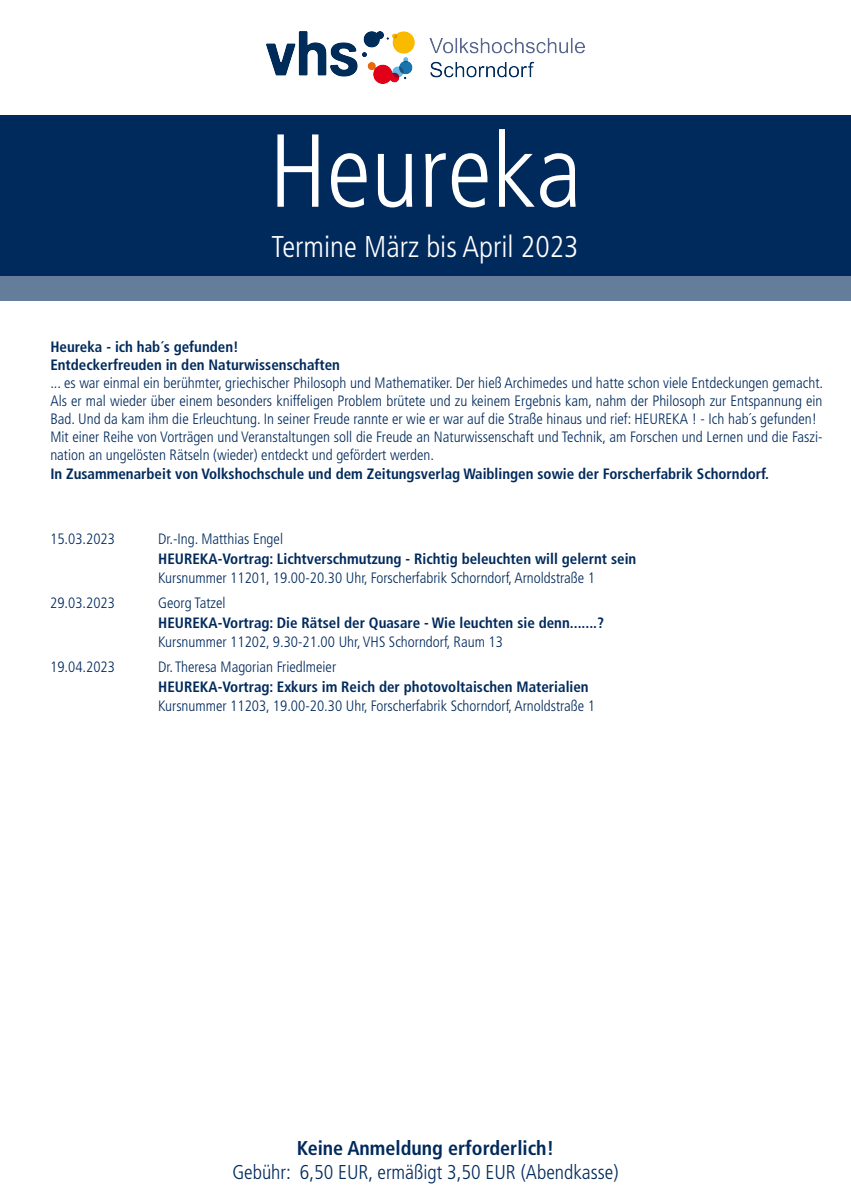
<style>
.page{position:relative;width:851px;height:1200px;background:#fff}
.page>*{position:absolute;margin:0;border:0;box-sizing:border-box;transform-origin:0 0}
.t1{font:300 condensed 103.5px "Frutiger LT Std";color:#fff}
.t2{font:300 condensed 30px "Frutiger LT Std";color:#fff}
.t3{font:300 condensed 20px/24px "Frutiger LT Std";color:#002a5c;text-align:center}
.t4{font:300 condensed 15px/18px "Frutiger LT Std";color:#002a5c;text-align:justify}
.t5{font:700 condensed 15px "Frutiger LT Std";color:#002a5c}
.s1{font-weight:700}
</style>
<div class="page">
<div style="left:0;top:115px;width:850px;height:161px;background:#002a5c"></div>
<img style="left:267px;top:31px;width:317px;height:53px">
<div style="left:0;top:276px;width:850px;height:24px;background:#647d9b"></div>
<p class="t1" style="left:269px;top:112px;width:314px">Heureka</p>
<p class="t2" style="left:271px;top:229px;width:309px">Termine März bis April 2023</p>
<p class="t5" style="left:50px;top:337px;width:190px">Heureka - ich hab´s gefunden!</p>
<p class="t5" style="left:50px;top:355px;width:291px">Entdeckerfreuden in den Naturwissenschaften</p>
<p class="t4" style="left:50px;top:373px;width:774px">... es war einmal ein berühmter, griechischer Philosoph und Mathematiker. Der hieß Archimedes und hatte schon viele Entdeckungen gemacht.<br>Als er mal wieder über einem besonders kniffeligen Problem brütete und zu keinem Ergebnis kam, nahm der Philosoph zur Entspannung ein Bad. Und da kam ihm die Erleuchtung. In seiner Freude rannte er wie er war auf die Straße hinaus und rief: HEUREKA ! - Ich hab´s gefunden!</p>
<p class="t4" style="left:50px;top:427px;width:773px">Mit einer Reihe von Vorträgen und Veranstaltungen soll die Freude an Naturwissenschaft und Technik, am Forschen und Lernen und die Faszi&shy;nation an ungelösten Rätseln (wieder) entdeckt und gefördert werden.</p>
<p class="t5" style="left:50px;top:465px;width:720px">In Zusammenarbeit von Volkshochschule und dem Zeitungsverlag Waiblingen sowie der Forscherfabrik Schorndorf.</p>
<p class="t4" style="left:50px;top:530px;width:66px">15.03.2023</p>
<p class="t4" style="left:158px;top:530px;width:126px">Dr.-Ing. Matthias Engel</p>
<p class="t5" style="left:158px;top:549px;width:479px">HEUREKA-Vortrag: Lichtverschmutzung - Richtig beleuchten will gelernt sein</p>
<p class="t4" style="left:158px;top:569px;width:438px">Kursnummer 11201, 19.00-20.30 Uhr, Forscherfabrik Schorndorf, Arnoldstraße 1</p>
<p class="t4" style="left:50px;top:594px;width:66px">29.03.2023</p>
<p class="t4" style="left:158px;top:594px;width:69px">Georg Tatzel</p>
<p class="t5" style="left:158px;top:613px;width:447px">HEUREKA-Vortrag: Die Rätsel der Quasare - Wie leuchten sie denn.......?</p>
<p class="t4" style="left:158px;top:633px;width:346px">Kursnummer 11202, 9.30-21.00 Uhr, VHS Schorndorf, Raum 13</p>
<p class="t4" style="left:50px;top:658px;width:66px">19.04.2023</p>
<p class="t4" style="left:158px;top:658px;width:179px">Dr. Theresa Magorian Friedlmeier</p>
<p class="t5" style="left:158px;top:677px;width:432px">HEUREKA-Vortrag: Exkurs im Reich der photovoltaischen Materialien</p>
<p class="t4" style="left:158px;top:696px;width:438px">Kursnummer 11203, 19.00-20.30 Uhr, Forscherfabrik Schorndorf, Arnoldstraße 1</p>
<p class="t3" style="left:232px;top:1135px;width:387px"><span class="s1">Keine Anmeldung erforderlich!<br></span>Gebühr: 6,50 EUR, ermäßigt 3,50 EUR (Abendkasse)</p>
</div>
